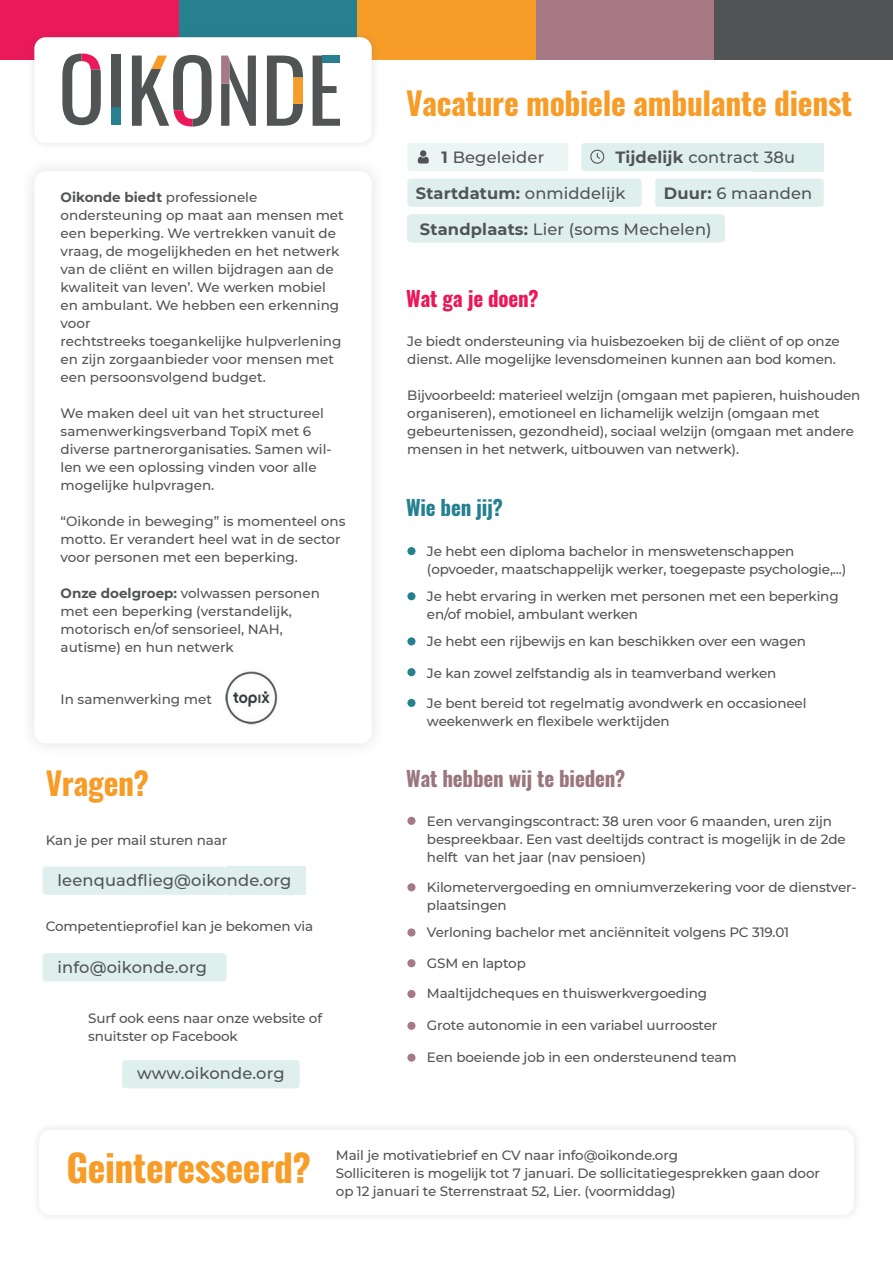
<style>
.page{position:relative;width:893px;height:1263px;background:#fff}
.page>*{position:absolute;margin:0;border:0;box-sizing:border-box;transform-origin:0 0}
.t1{font:700 37.5px "Oswald";letter-spacing:-.01em;color:#f89c28}
.t2{font:700 31.5px "Oswald";letter-spacing:-.01em;color:#f89c28}
.t3{font:700 21px "Oswald";letter-spacing:-.01em;color:#9a767e}
.t4{font:700 21px "Oswald";letter-spacing:-.01em;color:#eb1758}
.t5{font:700 21px "Oswald";letter-spacing:-.01em;color:#24808f}
.t6{font:500 16.2px "Montserrat";letter-spacing:.01em;color:#515455}
.t7{font:700 16.2px "Montserrat";letter-spacing:.01em;color:#515455}
.t8{font:500 13.5px/18px "Montserrat";letter-spacing:-.01em;color:#515455}
.s1{font-weight:700}
.s2{font-weight:500}
</style>
<div class="page">
<div style="left:227px;top:866px;width:79px;height:29px;background:#dfefed"></div>
<div style="left:752px;top:143px;width:72px;height:28px;background:#dfefed"></div>
<div style="left:0;top:0;width:179px;height:60px;background:#ea1959"></div>
<div style="left:179px;top:0;width:178px;height:60px;background:#26808f"></div>
<div style="left:357px;top:0;width:179px;height:60px;background:#f89c28"></div>
<div style="left:536px;top:0;width:179px;height:60px;background:#a67984"></div>
<div style="left:715px;top:0;width:178px;height:60px;background:#515455"></div>
<div style="left:26px;top:29px;width:354px;height:122px;background:#515455;opacity:.17"></div>
<div style="left:34px;top:37px;width:338px;height:106px;background:#fff;border-radius:11px"></div>
<svg style="left:62px;top:54px;width:39px;height:71px"></svg>
<div style="left:111px;top:54px;width:10px;height:53px;background:#515455"></div>
<div style="left:111px;top:107px;width:10px;height:17px;background:#26808f"></div>
<svg style="left:132px;top:55px;width:80px;height:72px"></svg>
<svg style="left:221px;top:56px;width:35px;height:70px"></svg>
<svg style="left:267px;top:56px;width:36px;height:70px"></svg>
<svg style="left:313px;top:56px;width:27px;height:70px"></svg>
<div style="left:322px;top:56px;width:18px;height:7px;background:#26808f"></div>
<div style="left:31px;top:1121px;width:831px;height:102px;background:#f9f9f9"></div>
<div style="left:39px;top:1130px;width:815px;height:85px;background:#fff;border-radius:11px"></div>
<div style="left:20px;top:157px;width:366px;height:600px;background:#fafafa"></div>
<div style="left:34px;top:171px;width:338px;height:572px;background:#fff;border-radius:11px"></div>
<img style="left:225px;top:671px;width:53px;height:54px">
<div style="left:407px;top:143px;width:161px;height:28px;background:#ebf5f3;border-radius:3px"></div>
<svg style="left:418px;top:157px;width:11px;height:7px"></svg>
<div style="left:420px;top:150px;width:6px;height:7px;background:#515455;border-radius:50%"></div>
<div style="left:581px;top:143px;width:171px;height:28px;background:#dfefed"></div>
<div style="left:407px;top:179px;width:235px;height:28px;background:#dfefed"></div>
<div style="left:43px;top:866px;width:184px;height:29px;background:#dfefed"></div>
<div style="left:122px;top:1060px;width:178px;height:28px;background:#dfefed"></div>
<div style="left:407px;top:214px;width:318px;height:28px;background:#dfefed"></div>
<div style="left:420px;top:219px;width:294px;height:16px;background:#dfefed"></div>
<div style="left:655px;top:179px;width:169px;height:28px;background:#dfefed"></div>
<div style="left:407px;top:547px;width:8px;height:8px;background:#26808f;border-radius:50%"></div>
<div style="left:407px;top:592px;width:8px;height:8px;background:#26808f;border-radius:50%"></div>
<div style="left:407px;top:637px;width:8px;height:8px;background:#26808f;border-radius:50%"></div>
<div style="left:407px;top:668px;width:8px;height:8px;background:#26808f;border-radius:50%"></div>
<div style="left:407px;top:699px;width:8px;height:8px;background:#26808f;border-radius:50%"></div>
<div style="left:407px;top:817px;width:8px;height:8px;background:#a67984;border-radius:50%"></div>
<div style="left:407px;top:883px;width:8px;height:8px;background:#a67984;border-radius:50%"></div>
<div style="left:407px;top:928px;width:8px;height:8px;background:#a67984;border-radius:50%"></div>
<div style="left:407px;top:959px;width:8px;height:8px;background:#a67984;border-radius:50%"></div>
<div style="left:407px;top:990px;width:8px;height:8px;background:#a67984;border-radius:50%"></div>
<div style="left:407px;top:1022px;width:8px;height:8px;background:#a67984;border-radius:50%"></div>
<div style="left:407px;top:1053px;width:8px;height:9px;background:#a67984;border-radius:50%"></div>
<div style="left:43px;top:953px;width:184px;height:28px;background:#dfefed"></div>
<p class="t8" style="left:61px;top:188px;width:285px"><span class="s1">Oikonde biedt</span> professionele ondersteuning op maat aan mensen met een beperking. We vertrekken vanuit de vraag, de mogelijkheden en het netwerk van de cliënt en willen bijdragen aan de kwaliteit van leven’. We werken mobiel en ambulant. We hebben een erkenning voor<br>rechtstreeks toegankelijke hulpverlening en zijn zorgaanbieder voor mensen met een persoonsvolgend budget.</p>
<p class="t8" style="left:61px;top:404px;width:273px">We maken deel uit van het structureel samenwerkingsverband TopiX met 6 diverse partnerorganisaties. Samen wil&shy;len we een oplossing vinden voor alle mogelijke hulpvragen.</p>
<p class="t8" style="left:61px;top:512px;width:286px">“Oikonde in beweging” is momenteel ons motto. Er verandert heel wat in de sector voor personen met een beperking.</p>
<p class="t8" style="left:61px;top:584px;width:261px"><span class="s1">Onze doelgroep:</span> volwassen personen met een beperking (verstandelijk, motorisch en/of sensorieel, NAH, autisme) en hun netwerk</p>
<p class="t8" style="left:61px;top:690px;width:153px">In samenwerking met</p>
<h2 class="t2" style="left:46px;top:755px;width:105px">Vragen?</h2>
<p class="t8" style="left:46px;top:830px;width:183px">Kan je per mail sturen naar</p>
<p class="t6" style="left:58px;top:869px;width:235px">leenquadflieg@oikonde.org</p>
<p class="t8" style="left:46px;top:917px;width:269px">Competentieprofiel kan je bekomen via</p>
<p class="t6" style="left:58px;top:955px;width:151px">info@oikonde.org</p>
<p class="t8" style="left:88px;top:1008px;width:235px">Surf ook eens naar onze website of snuitster op Facebook</p>
<p class="t6" style="left:137px;top:1062px;width:149px">www.oikonde.org</p>
<h2 class="t2" style="left:406px;top:75px;width:448px">Vacature mobiele ambulante dienst</h2>
<p class="t6" style="left:441px;top:146px;width:104px"><span class="s1">1</span> Begeleider</p>
<p class="t6" style="left:615px;top:146px;width:181px"><span class="s1">Tijdelijk</span> contract 38u</p>
<p class="t7" style="left:416px;top:182px;width:211px">Startdatum: <span class="s2">onmiddelijk</span></p>
<p class="t6" style="left:664px;top:182px;width:150px"><span class="s1">Duur:</span> 6 maanden</p>
<p class="t6" style="left:420px;top:218px;width:293px"><span class="s1">Standplaats:</span> Lier (soms Mechelen)</p>
<h3 class="t4" style="left:406px;top:279px;width:134px">Wat ga je doen?</h3>
<p class="t8" style="left:407px;top:331px;width:434px">Je biedt ondersteuning via huisbezoeken bij de cliënt of op onze dienst. Alle mogelijke levensdomeinen kunnen aan bod komen.</p>
<p class="t8" style="left:407px;top:385px;width:455px">Bijvoorbeeld: materieel welzijn (omgaan met papieren, huishouden organiseren), emotioneel en lichamelijk welzijn (omgaan met gebeurtenissen, gezondheid), sociaal welzijn (omgaan met andere mensen in het netwerk, uitbouwen van netwerk).</p>
<h3 class="t5" style="left:406px;top:489px;width:98px">Wie ben jij?</h3>
<p class="t8" style="left:427px;top:542px;width:421px">Je hebt een diploma bachelor in menswetenschappen (opvoeder, maatschappelijk werker, toegepaste psychologie,...)</p>
<p class="t8" style="left:427px;top:586px;width:413px">Je hebt ervaring in werken met personen met een beperking en/of mobiel, ambulant werken</p>
<p class="t8" style="left:427px;top:631px;width:381px">Je hebt een rijbewijs en kan beschikken over een wagen</p>
<p class="t8" style="left:427px;top:663px;width:351px">Je kan zowel zelfstandig als in teamverband werken</p>
<p class="t8" style="left:427px;top:693px;width:381px">Je bent bereid tot regelmatig avondwerk en occasioneel weekenwerk en flexibele werktijden</p>
<h3 class="t3" style="left:406px;top:759px;width:221px">Wat hebben wij te bieden?</h3>
<p class="t8" style="left:427px;top:811px;width:420px">Een vervangingscontract: 38 uren voor 6 maanden, uren zijn bespreekbaar. Een vast deeltijds contract is mogelijk in de 2de helft van het jaar (nav pensioen)</p>
<p class="t8" style="left:427px;top:878px;width:431px">Kilometervergoeding en omniumverzekering voor de dienstver&shy;plaatsingen</p>
<p class="t8" style="left:427px;top:922px;width:364px">Verloning bachelor met anciënniteit volgens PC 319.01</p>
<p class="t8" style="left:427px;top:953px;width:100px">GSM en laptop</p>
<p class="t8" style="left:427px;top:984px;width:282px">Maaltijdcheques en thuiswerkvergoeding</p>
<p class="t8" style="left:427px;top:1016px;width:292px">Grote autonomie in een variabel uurrooster</p>
<p class="t8" style="left:427px;top:1047px;width:311px">Een boeiende job in een ondersteunend team</p>
<h1 class="t1" style="left:66px;top:1135px;width:246px">Geinteresseerd?</h1>
<p class="t8" style="left:336px;top:1146px;width:486px">Mail je motivatiebrief en CV naar info@oikonde.org<br>Solliciteren is mogelijk tot 7 januari. De sollicitatiegesprekken gaan door op 12 januari te Sterrenstraat 52, Lier. (voormiddag)</p>
</div>
